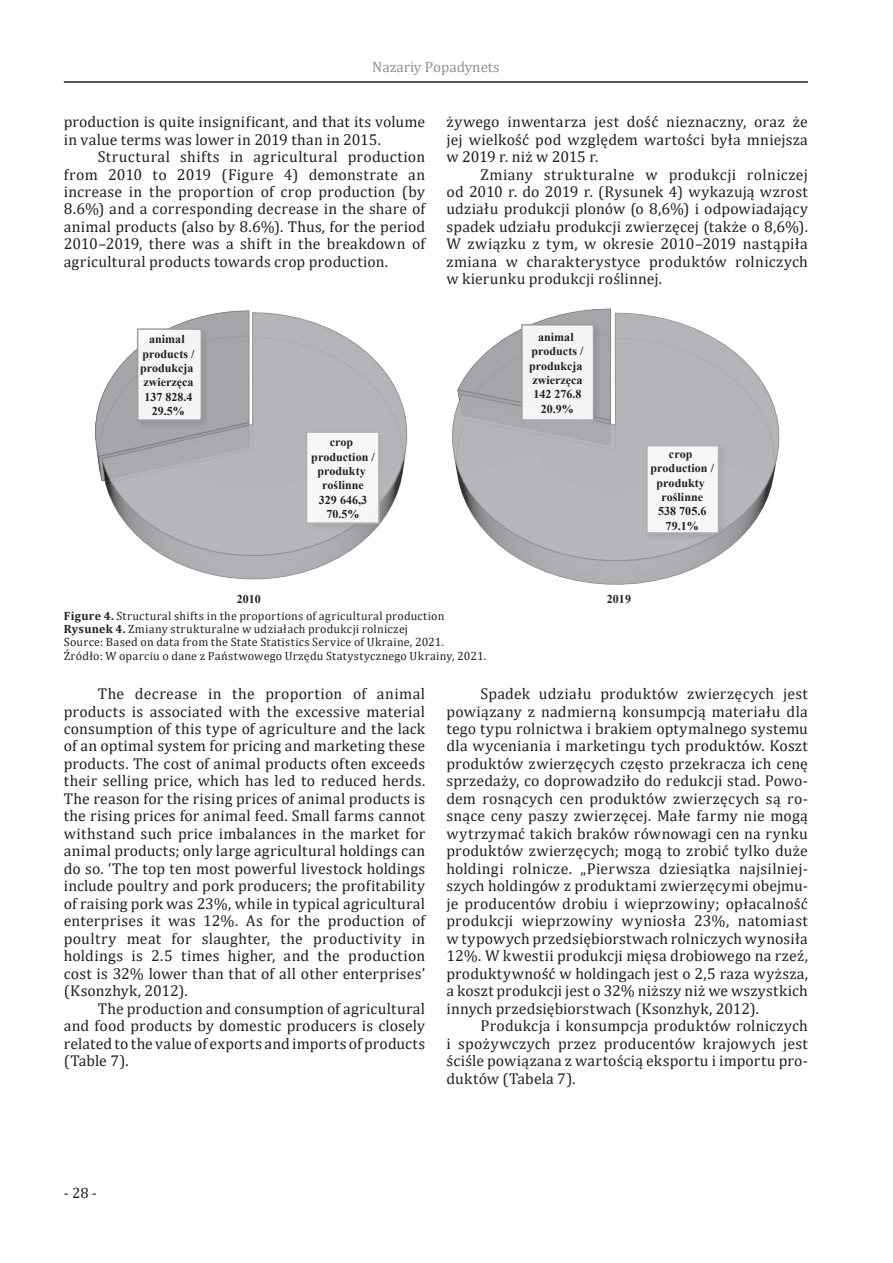
<style>
.page{position:relative;width:893px;height:1263px;background:#fff}
.page>*{position:absolute;margin:0;border:0;box-sizing:border-box;transform-origin:0 0}
.t1{font:15.75px/17.5px "Cambria";letter-spacing:.01em;color:#231f20;text-align:justify}
.t2{font:15px "Cambria";color:#8f9194}
.t3{font:15px "Cambria";color:#231f20}
.t4{font:12px/13.4px "Cambria";letter-spacing:.025em;color:#231f20}
.t5{font:700 12px/14.4px "Times New Roman";letter-spacing:.005em;color:#231f20;text-align:center}
.s1{font-weight:700}
</style>
<div class="page">
<hr style="left:64px;top:81px;width:744px;height:2px;background:#231f20">
<img style="left:95px;top:310px;width:309px;height:267px">
<img style="left:134px;top:325px;width:78px;height:106px">
<div style="left:138px;top:329px;width:63px;height:91px;background:#f4f4f4"></div>
<div style="left:137px;top:328px;width:65px;height:93px;border:2px solid #9c9ea1"></div>
<img style="left:456px;top:308px;width:324px;height:270px">
<img style="left:669px;top:442px;width:60px;height:101px">
<div style="left:647px;top:446px;width:71px;height:87px;background:#f6f6f6"></div>
<div style="left:646px;top:445px;width:73px;height:89px;border:2px solid #aeafb3"></div>
<img style="left:518px;top:321px;width:86px;height:88px">
<div style="left:522px;top:325px;width:72px;height:95px;background:#f4f4f4"></div>
<div style="left:521px;top:324px;width:73px;height:97px;border:2px solid #9c9ea1"></div>
<img style="left:224px;top:409px;width:445px;height:176px">
<p class="t2" style="left:372px;top:58px;width:129px">Nazariy Popadynets</p>
<p class="t1" style="left:64px;top:113px;width:363px">production is quite insignificant, and that its volume in value terms was lower in 2019 than in 2015.</p>
<p class="t1" style="left:64px;top:148px;width:363px;text-indent:34px">Structural shifts in agricultural production from 2010 to 2019 (Figure 4) demonstrate an increase in the proportion of crop production (by 8.6%) and a corresponding decrease in the share of animal products (also by 8.6%). Thus, for the period 2010–2019, there was a shift in the breakdown of agricultural products towards crop production.</p>
<p class="t5" style="left:140px;top:331px;width:56px">animal products / produkcja zwierzęca<br>137 828.4<br>29.5%</p>
<p class="t5" style="left:311px;top:434px;width:65px">crop production / produkty roślinne<br>329 646,3<br>70.5%</p>
<p class="t1" style="left:446px;top:113px;width:363px">żywego inwentarza jest dość nieznaczny, oraz że jej wielkość pod względem wartości była mniejsza w 2019 r. niż w 2015 r.</p>
<p class="t1" style="left:446px;top:165px;width:363px;text-indent:34px">Zmiany strukturalne w produkcji rolniczej od 2010 r. do 2019 r. (Rysunek 4) wykazują wzrost udziału produkcji plonów (o 8,6%) i odpowiadający spadek udziału produkcji zwierzęcej (także o 8,6%).<br>W związku z tym, w okresie 2010–2019 nastąpiła zmiana w charakterystyce produktów rolniczych w kierunku produkcji roślinnej.</p>
<p class="t5" style="left:529px;top:329px;width:56px">animal products / produkcja zwierzęca<br>142 276.8<br>20.9%</p>
<p class="t5" style="left:650px;top:446px;width:65px">crop production / produkty roślinne<br>538 705.6<br>79.1%</p>
<p class="t5" style="left:237px;top:591px;width:26px">2010</p>
<p class="t5" style="left:607px;top:591px;width:26px">2019</p>
<p class="t4" style="left:64px;top:609px;width:424px"><span class="s1">Figure 4.</span> Structural shifts in the proportions of agricultural production <span class="s1">Rysunek 4.</span> Zmiany strukturalne w udziałach produkcji rolniczej<br>Source: Based on data from the State Statistics Service of Ukraine, 2021.<br>Źródło: W oparciu o dane z Państwowego Urzędu Statystycznego Ukrainy, 2021.</p>
<p class="t1" style="left:64px;top:685px;width:363px;text-indent:34px">The decrease in the proportion of animal products is associated with the excessive material consumption of this type of agriculture and the lack of an optimal system for pricing and marketing these products. The cost of animal products often exceeds their selling price, which has led to reduced herds.<br>The reason for the rising prices of animal products is the rising prices for animal feed. Small farms cannot withstand such price imbalances in the market for animal products; only large agricultural holdings can do so. ‘The top ten most powerful livestock holdings include poultry and pork producers; the profitability of raising pork was 23%, while in typical agricultural enterprises it was 12%. As for the production of poultry meat for slaughter, the productivity in holdings is 2.5 times higher, and the production cost is 32% lower than that of all other enterprises’ (Ksonzhyk, 2012).</p>
<p class="t1" style="left:64px;top:999px;width:363px;text-indent:34px">The production and consumption of agricultural and food products by domestic producers is closely related to the value of exports and imports of products (Table 7).</p>
<p class="t1" style="left:446px;top:685px;width:363px;text-indent:34px">Spadek udziału produktów zwierzęcych jest powiązany z nadmierną konsumpcją materiału dla tego typu rolnictwa i brakiem optymalnego systemu dla wyceniania i marketingu tych produktów. Koszt produktów zwierzęcych często przekracza ich cenę sprzedaży, co doprowadziło do redukcji stad. Powo&shy;dem rosnących cen produktów zwierzęcych są ro&shy;snące ceny paszy zwierzęcej. Małe farmy nie mogą wytrzymać takich braków równowagi cen na rynku produktów zwierzęcych; mogą to zrobić tylko duże holdingi rolnicze. „Pierwsza dziesiątka najsilniej&shy;szych holdingów z produktami zwierzęcymi obejmu&shy;je producentów drobiu i wieprzowiny; opłacalność produkcji wieprzowiny wyniosła 23%, natomiast w typowych przedsiębiorstwach rolniczych wynosiła 12%. W kwestii produkcji mięsa drobiowego na rzeź, produktywność w holdingach jest o 2,5 raza wyższa, a koszt produkcji jest o 32% niższy niż we wszystkich innych przedsiębiorstwach (Ksonzhyk, 2012).</p>
<p class="t1" style="left:446px;top:1017px;width:363px;text-indent:34px">Produkcja i konsumpcja produktów rolniczych i spożywczych przez producentów krajowych jest ściśle powiązana z wartością eksportu i importu pro&shy;duktów (Tabela 7).</p>
<p class="t3" style="left:64px;top:1184px;width:35px">- 28 -</p>
</div>
